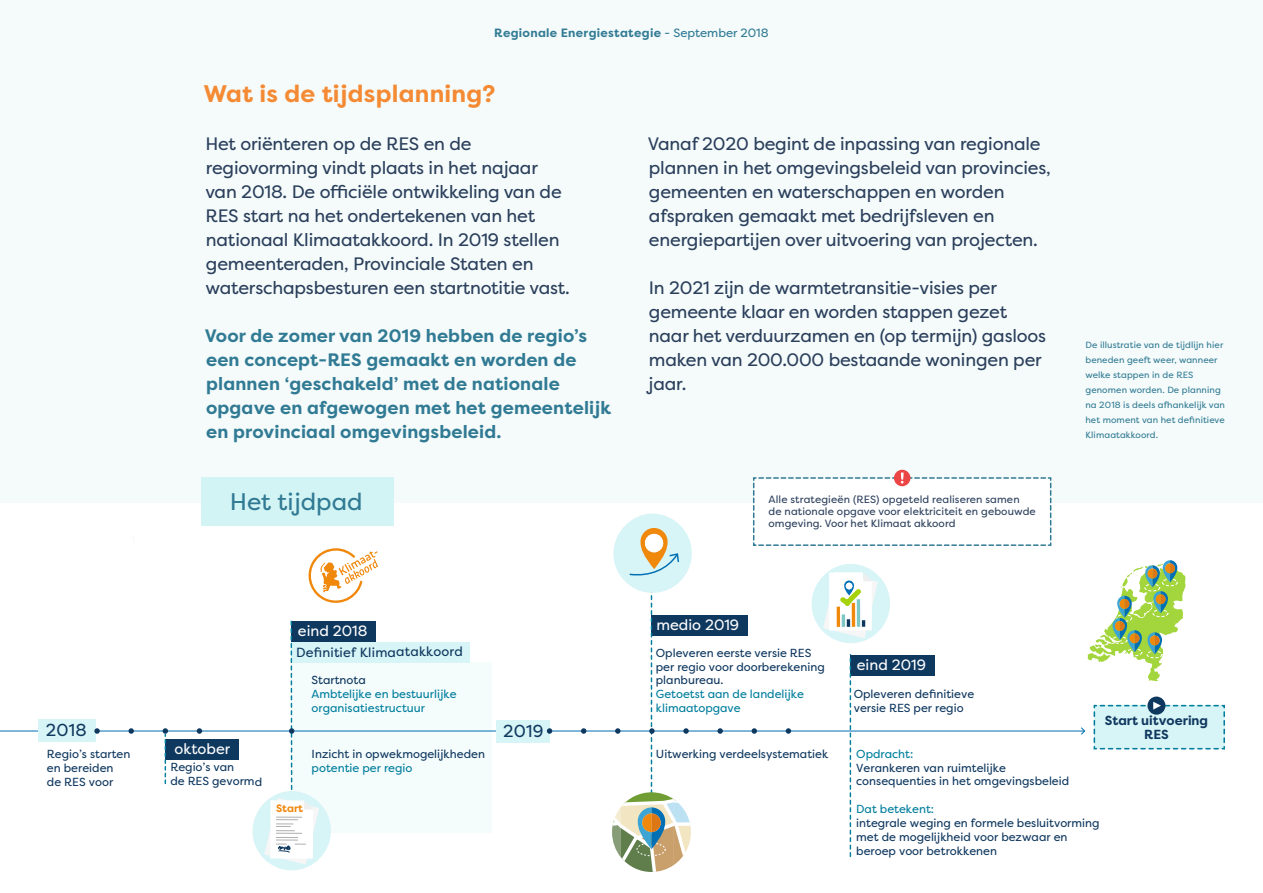
<style>
.page{position:relative;width:1263px;height:893px;background:#fff}
.page>*{position:absolute;margin:0;border:0;box-sizing:border-box;transform-origin:0 0}
.t1{font:700 24px "Filson Pro";letter-spacing:.01em;color:#f48a33}
.t2{font:24px "Filson Pro";color:#317a94}
.t3{font:18px/24px "Filson Pro";letter-spacing:-.01em;color:#2b3f5c}
.t4{font:700 18px/24px "Filson Pro";letter-spacing:.01em;color:#317a94}
.t5{font:17.25px "Filson Pro";letter-spacing:.015em;color:#0f385f}
.t6{font:15px "Filson Pro";color:#fff}
.t7{font:13.2px "Filson Pro";letter-spacing:.01em;color:#0f385f}
.t8{font:700 13.2px/13.8px "Filson Pro";color:#0f385f;text-align:center}
.t9{font:700 12px "Filson Pro";letter-spacing:.025em;color:#317a94}
.t10{font:11.7px/13.8px "Filson Pro";color:#0f385f}
.t11{font:11.7px/13.8px "Filson Pro";color:#007e9d}
.t12{font:700 10.65px "Filson Pro";color:#f0880c}
.t13{font:10.5px/12px "Filson Pro";letter-spacing:.01em;color:#2b3f5c}
.t14{font:9px/15px "Filson Pro";letter-spacing:.01em;color:#317a94}
.s1{font-weight:400}
</style>
<div class="page">
<div style="left:0;top:0;width:1263px;height:503px;background:#f4fbfa"></div>
<svg style="left:894px;top:470px;width:16px;height:16px"></svg>
<svg style="left:753px;top:473px;width:299px;height:73px"></svg>
<div style="left:291px;top:642px;width:179px;height:20px;background:#d7f4f6"></div>
<div style="left:291px;top:621px;width:85px;height:21px;background:#0f385f"></div>
<div style="left:291px;top:662px;width:201px;height:171px;background:#f5fcfc"></div>
<svg style="left:308px;top:548px;width:70px;height:55px"></svg>
<svg style="left:1087px;top:560px;width:99px;height:122px"></svg>
<div style="left:651px;top:615px;width:97px;height:21px;background:#0f385f"></div>
<div style="left:850px;top:655px;width:85px;height:21px;background:#0f385f"></div>
<hr style="left:0;top:731px;width:1084px;height:1px;background:#006fb4">
<div style="left:38px;top:719px;width:58px;height:23px;background:#d7f4f6"></div>
<div style="left:496px;top:720px;width:54px;height:22px;background:#d7f4f6"></div>
<svg style="left:94px;top:728px;width:6px;height:6px"></svg>
<svg style="left:128px;top:728px;width:6px;height:6px"></svg>
<svg style="left:197px;top:728px;width:5px;height:6px"></svg>
<svg style="left:547px;top:728px;width:5px;height:6px"></svg>
<svg style="left:581px;top:728px;width:5px;height:6px"></svg>
<svg style="left:717px;top:728px;width:6px;height:6px"></svg>
<svg style="left:752px;top:728px;width:5px;height:6px"></svg>
<svg style="left:786px;top:728px;width:5px;height:6px"></svg>
<div style="left:165px;top:739px;width:74px;height:21px;background:#0f385f"></div>
<svg style="left:163px;top:728px;width:5px;height:55px"></svg>
<svg style="left:850px;top:655px;width:1px;height:201px"></svg>
<div style="left:811px;top:564px;width:79px;height:79px;background:#d7f4f6;border-radius:50%"></div>
<svg style="left:823px;top:572px;width:55px;height:66px"></svg>
<div style="left:613px;top:513px;width:79px;height:80px;background:#d7f4f6;border-radius:50%"></div>
<svg style="left:612px;top:528px;width:79px;height:344px"></svg>
<div style="left:252px;top:791px;width:79px;height:79px;background:#d7f4f6;border-radius:50%"></div>
<svg style="left:264px;top:621px;width:55px;height:243px"></svg>
<svg style="left:1080px;top:727px;width:5px;height:8px"></svg>
<div style="left:1147px;top:697px;width:18px;height:18px;background:#0f385f;border-radius:50%"></div>
<svg style="left:1093px;top:702px;width:132px;height:48px;background:#caeaee"></svg>
<div style="left:201px;top:477px;width:193px;height:49px;background:#d2f4f4"></div>
<p class="t9" style="left:494px;top:26px;width:276px">Regionale Energiestategie <span class="s1">- September 2018</span></p>
<h1 class="t1" style="left:204px;top:78px;width:293px">Wat is de tijdsplanning?</h1>
<p class="t3" style="left:205px;top:131px;width:366px">Het oriënteren op de RES en de regiovorming vindt plaats in het najaar van 2018. De officiële ontwikkeling van de RES start na het ondertekenen van het nationaal Klimaatakkoord. In 2019 stellen gemeenteraden, Provinciale Staten en waterschapsbesturen een startnotitie vast.</p>
<p class="t4" style="left:205px;top:324px;width:408px">Voor de zomer van 2019 hebben de regio’s een concept-RES gemaakt en worden de plannen ‘geschakeld’ met de nationale opgave en afgewogen met het gemeentelijk en provinciaal omgevingsbeleid.</p>
<h1 class="t2" style="left:230px;top:486px;width:134px">Het tijdpad</h1>
<p class="t3" style="left:648px;top:131px;width:404px">Vanaf 2020 begint de inpassing van regionale plannen in het omgevingsbeleid van provincies, gemeenten en waterschappen en worden afspraken gemaakt met bedrijfsleven en energiepartijen over uitvoering van projecten.</p>
<p class="t3" style="left:648px;top:275px;width:399px">In 2021 zijn de warmtetransitie-visies per gemeente klaar en worden stappen gezet naar het verduurzamen en (op termijn) gasloos maken van 200.000 bestaande woningen per jaar.</p>
<p class="t13" style="left:768px;top:493px;width:269px">Alle strategieën (RES) opgeteld realiseren samen<br>de nationale opgave voor elektriciteit en gebouwde omgeving. Voor het Klimaat akkoord</p>
<p class="t14" style="left:1085px;top:337px;width:141px">De illustratie van de tijdlijn hier beneden geeft weer, wanneer welke stappen in de RES genomen worden. De planning na 2018 is deels afhankelijk van het moment van het definitieve<br>Klimaatakkoord.</p>
<p class="t6" style="left:298px;top:620px;width:71px">eind 2018</p>
<p class="t10" style="left:312px;top:673px;width:56px">Startnota</p>
<p class="t11" style="left:312px;top:687px;width:146px">Ambtelijke en bestuurlijke organisatiestructuur</p>
<p class="t10" style="left:312px;top:747px;width:175px">Inzicht in opwekmogelijkheden</p>
<p class="t11" style="left:312px;top:760px;width:102px">potentie per regio</p>
<p class="t7" style="left:296px;top:643px;width:168px">Definitief Klimaatakkoord</p>
<p class="t5" style="left:46px;top:719px;width:42px">2018</p>
<p class="t5" style="left:503px;top:719px;width:42px">2019</p>
<p class="t10" style="left:170px;top:760px;width:93px">Regio’s van<br>de RES gevormd</p>
<p class="t6" style="left:175px;top:738px;width:57px">oktober</p>
<p class="t10" style="left:47px;top:747px;width:85px">Regio’s starten en bereiden de RES voor</p>
<p class="t12" style="left:276px;top:801px;width:29px">Start</p>
<p class="t6" style="left:656px;top:615px;width:84px">medio 2019</p>
<p class="t10" style="left:656px;top:645px;width:170px">Opleveren eerste versie RES per regio voor doorberekening planbureau.</p>
<p class="t11" style="left:656px;top:687px;width:150px">Getoetst aan de landelijke klimaatopgave</p>
<p class="t10" style="left:656px;top:746px;width:174px">Uitwerking verdeelsystematiek</p>
<p class="t6" style="left:857px;top:654px;width:71px">eind 2019</p>
<p class="t10" style="left:854px;top:687px;width:122px">Opleveren definitieve versie RES per regio</p>
<p class="t8" style="left:1105px;top:714px;width:105px">Start uitvoering<br>RES</p>
<p class="t11" style="left:856px;top:746px;width:59px">Opdracht:</p>
<p class="t10" style="left:856px;top:760px;width:215px">Verankeren van ruimtelijke consequenties in het omgevingsbeleid</p>
<p class="t11" style="left:856px;top:802px;width:79px">Dat betekent:</p>
<p class="t10" style="left:856px;top:816px;width:245px">integrale weging en formele besluitvorming met de mogelijkheid voor bezwaar en beroep voor betrokkenen</p>
</div>
